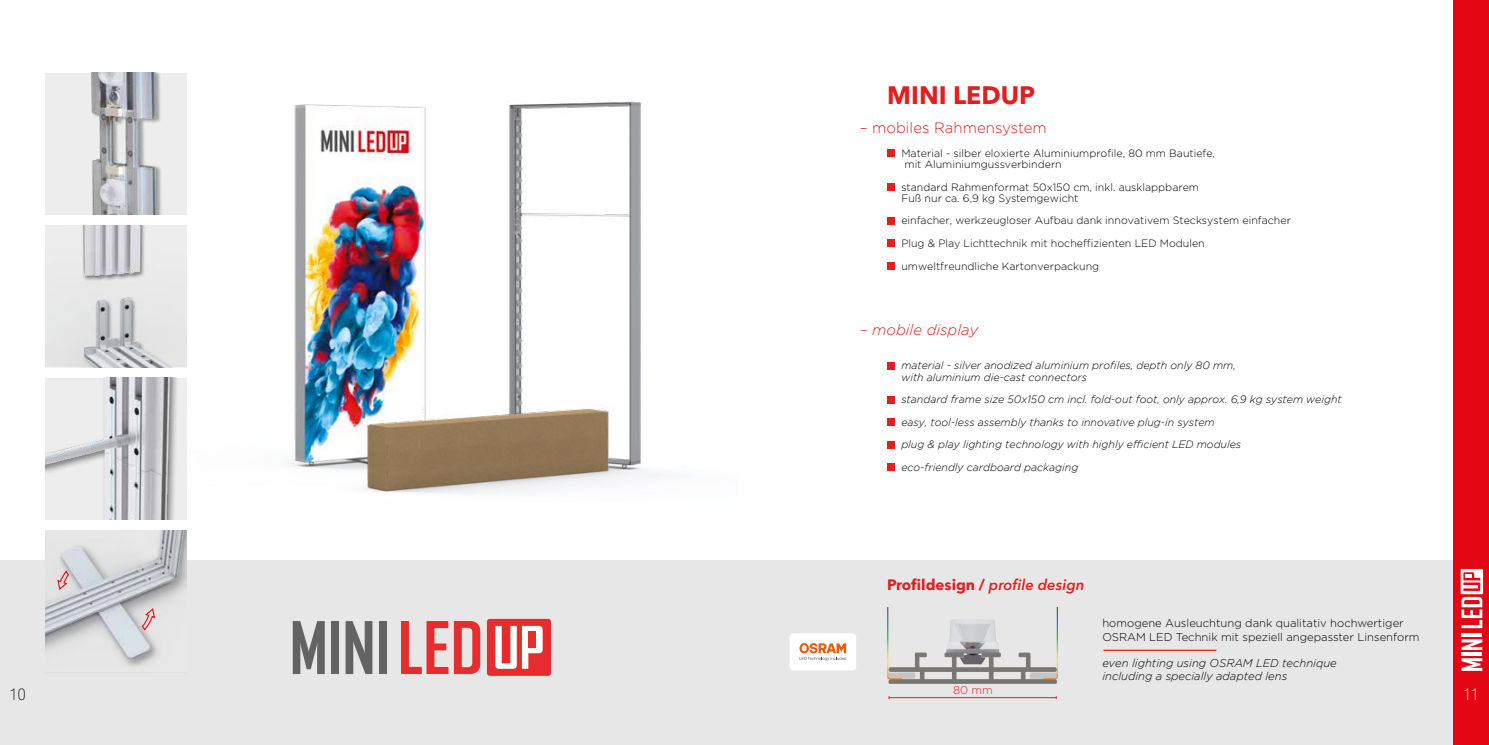
<style>
.page{position:relative;width:1489px;height:745px;background:#fff}
.page>*{position:absolute;margin:0;border:0;box-sizing:border-box;transform-origin:0 0}
.t1{font:700 69.25px "Agency FB";color:#646363}
.t2{font:700 25px "Avenir Next LT Pro";color:#e11f21}
.t3{font:100 condensed 16.25px "Helvetica Neue LT Pro";color:#000}
.t4{font:100 condensed 16.25px "Helvetica Neue LT Pro";color:#fff}
.t5{font:700 15px "Avenir Next LT Pro";color:#e11f21}
.t6{font:300 15px "Gotham";color:#e11f21}
.t7{font:italic 300 15px "Gotham";color:#e11f21}
.t8{font:300 11.25px/13.5px "Gotham";color:#000}
.t9{font:italic 300 11.25px/12.5px "Gotham";color:#000}
.t10{font:300 11.25px "Gotham";color:#e11f21}
.t11{font:300 10.62px/11.2px "Gotham";color:#000}
.t12{font:italic 300 10.62px/22.5px "Gotham";color:#000}
.s1{font-weight:600;font-style:italic}
</style>
<div class="page">
<div style="left:0;top:560px;width:1488px;height:184px;background:#e7e7e7"></div>
<div style="left:1453px;top:0;width:35px;height:744px;background:#e30613"></div>
<img style="left:170px;top:104px;width:138px;height:264px">
<div style="left:789px;top:633px;width:67px;height:37px;background:#fff;border-radius:4px"></div>
<svg style="left:799px;top:643px;width:47px;height:17px"></svg>
<div style="left:887px;top:150px;width:7px;height:7px;background:#e11f21"></div>
<div style="left:887px;top:183px;width:7px;height:7px;background:#e11f21"></div>
<div style="left:887px;top:217px;width:7px;height:7px;background:#e11f21"></div>
<div style="left:887px;top:240px;width:7px;height:7px;background:#e11f21"></div>
<div style="left:887px;top:262px;width:7px;height:7px;background:#e11f21"></div>
<div style="left:887px;top:362px;width:7px;height:7px;background:#e11f21"></div>
<div style="left:887px;top:396px;width:7px;height:7px;background:#e11f21"></div>
<div style="left:887px;top:418px;width:7px;height:7px;background:#e11f21"></div>
<div style="left:887px;top:441px;width:7px;height:7px;background:#e11f21"></div>
<div style="left:887px;top:463px;width:7px;height:7px;background:#e11f21"></div>
<svg style="left:487px;top:618px;width:64px;height:57px;background:#ee7273"></svg>
<div style="left:528px;top:631px;width:8px;height:16px;background:#e72c2e"></div>
<svg style="left:401px;top:621px;width:47px;height:52px"></svg>
<svg style="left:454px;top:621px;width:26px;height:52px"></svg>
<hr style="left:1103px;top:649px;width:113px;height:1px;background:#e11f21">
<hr style="left:889px;top:696px;width:167px;height:1px;background:#e11f21">
<svg style="left:887px;top:607px;width:170px;height:76px"></svg>
<img style="left:45px;top:377px;width:142px;height:142px">
<img style="left:45px;top:225px;width:142px;height:142px">
<img style="left:45px;top:530px;width:142px;height:137px">
<svg style="left:56px;top:569px;width:100px;height:62px"></svg>
<img style="left:45px;top:73px;width:142px;height:141px">
<img style="left:308px;top:101px;width:333px;height:168px">
<img style="left:261px;top:269px;width:406px;height:225px">
<svg style="left:1461px;top:658px;width:21px;height:12px"></svg>
<hr style="left:1461px;top:652px;width:21px;height:3px;background:#fff">
<svg style="left:1461px;top:639px;width:21px;height:10px"></svg>
<hr style="left:1461px;top:633px;width:21px;height:3px;background:#fff">
<svg style="left:1460px;top:569px;width:22px;height:58px"></svg>
<h2 class="t2" style="left:887px;top:80px;width:149px">MINI LEDUP</h2>
<h3 class="t6" style="left:859px;top:120px;width:189px">– mobiles Rahmensystem</h3>
<p class="t11" style="left:901px;top:147px;width:315px">Material - silber eloxierte Aluminiumprofile, 80 mm Bautiefe, mit Aluminiumgussverbindern</p>
<p class="t11" style="left:901px;top:181px;width:299px">standard Rahmenformat 50x150 cm, inkl. ausklappbarem<br>Fuß nur ca. 6,9 kg Systemgewicht</p>
<p class="t11" style="left:901px;top:209px;width:391px;line-height:22.5px">einfacher, werkzeugloser Aufbau dank innovativem Stecksystem einfacher<br>Plug &amp; Play Lichttechnik mit hocheffizienten LED Modulen umweltfreundliche Kartonverpackung</p>
<h3 class="t7" style="left:859px;top:321px;width:120px">– mobile display</h3>
<p class="t12" style="left:901px;top:360px;width:336px;line-height:11.2px">material - silver anodized aluminium profiles, depth only 80 mm, with aluminium die-cast connectors</p>
<p class="t12" style="left:901px;top:388px;width:442px">standard frame size 50x150 cm incl. fold-out foot, only approx. 6,9 kg system weight easy, tool-less assembly thanks to innovative plug-in system<br>plug &amp; play lighting technology with highly efficient LED modules<br>eco-friendly cardboard packaging</p>
<h1 class="t1" style="left:289px;top:604px;width:102px">MINI</h1>
<h3 class="t5" style="left:887px;top:575px;width:199px">Profildesign / <span class="s1">profile design</span></h3>
<p class="t8" style="left:1102px;top:616px;width:318px">homogene Ausleuchtung dank qualitativ hochwertiger<br>OSRAM LED Technik mit speziell angepasster Linsenform</p>
<p class="t9" style="left:1102px;top:656px;width:236px">even lighting using OSRAM LED technique including a specially adapted lens</p>
<p class="t10" style="left:953px;top:683px;width:41px">80 mm</p>
<h3 class="t3" style="left:10px;top:684px;width:17px">10</h3>
<h3 class="t4" style="left:1463px;top:684px;width:17px">11</h3>
</div>
